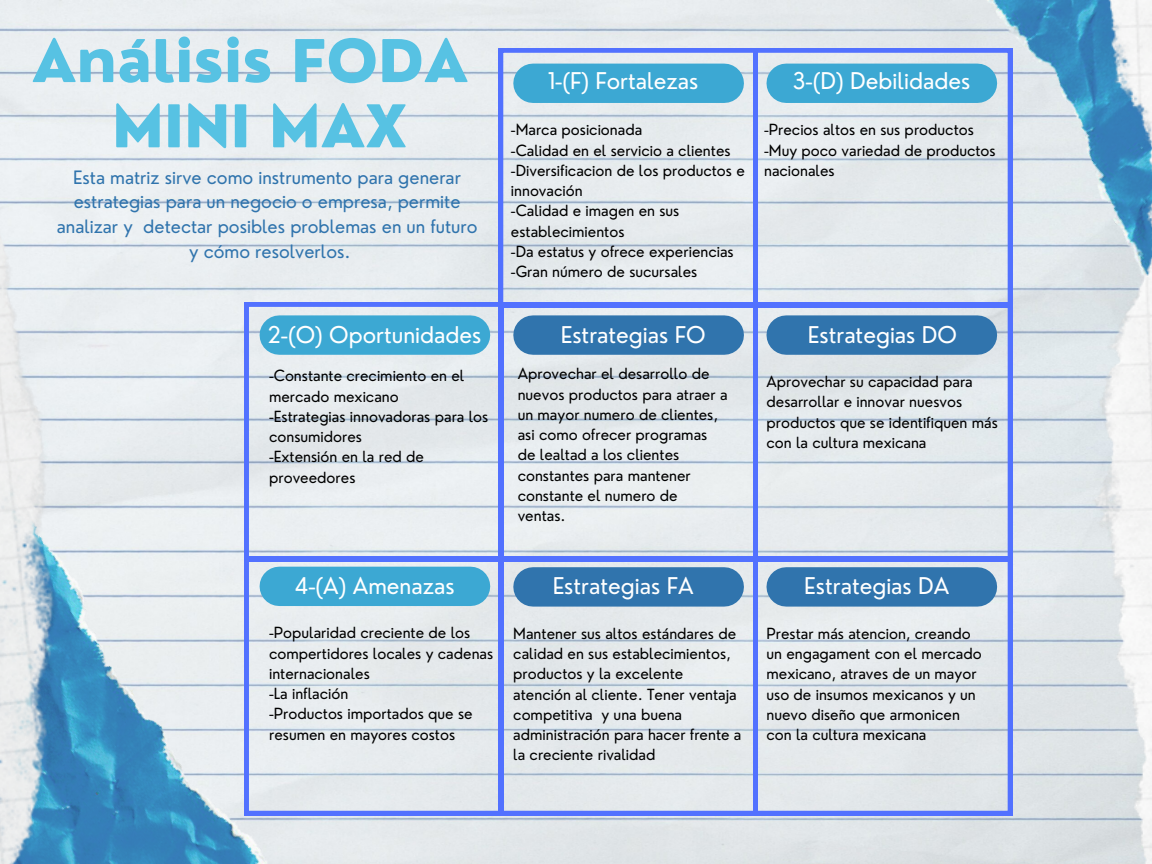
<style>
.page{position:relative;width:1152px;height:864px;background:#fff}
.page>*{position:absolute;margin:0;border:0;box-sizing:border-box;transform-origin:0 0}
.t1{font:800 57.3px/65.2px "Nourd";color:#57c2e3;text-align:center}
.t2{font:22.5px "Nourd";color:#fff}
.t3{font:18px/24.8px "Nourd";color:#3074ad;text-align:center}
.t4{font:15px/20.2px "Nourd";color:#000}
</style>
<div class="page">
<img style="left:0;top:0;width:1092px;height:864px">
<svg style="left:404px;top:561px;width:95px;height:254px;background:#d9e2ea"></svg>
<svg style="left:499px;top:561px;width:254px;height:254px;background:#d7dfea"></svg>
<svg style="left:244px;top:302px;width:255px;height:259px;background:#d3deed"></svg>
<svg style="left:499px;top:307px;width:254px;height:254px;background:#d8e0eb"></svg>
<svg style="left:499px;top:48px;width:254px;height:259px;background:#d6dfed"></svg>
<svg style="left:753px;top:48px;width:121px;height:254px;background:#d6dfed"></svg>
<svg style="left:753px;top:302px;width:121px;height:255px;background:#d2dbea"></svg>
<svg style="left:753px;top:557px;width:259px;height:258px;background:#d6ddeb"></svg>
<div style="left:279px;top:315px;width:192px;height:40px;background:#3ca8d3"></div>
<div style="left:533px;top:64px;width:191px;height:39px;background:#3ca8d3"></div>
<div style="left:786px;top:64px;width:191px;height:39px;background:#3ca8d3"></div>
<div style="left:786px;top:315px;width:191px;height:40px;background:#3074ad"></div>
<div style="left:533px;top:315px;width:191px;height:40px;background:#3074ad"></div>
<div style="left:279px;top:567px;width:192px;height:39px;background:#3ca8d3"></div>
<div style="left:533px;top:567px;width:191px;height:40px;background:#3074ad"></div>
<div style="left:786px;top:567px;width:191px;height:40px;background:#3074ad"></div>
<img style="left:102px;top:411px;width:302px;height:453px">
<img style="left:874px;top:0;width:218px;height:615px">
<img style="left:1092px;top:0;width:60px;height:864px">
<img style="left:0;top:209px;width:102px;height:655px">
<h1 class="t1" style="left:32px;top:28px;width:438px">Análisis FODA<br>MINI MAX</h1>
<p class="t3" style="left:57px;top:165px;width:422px">Esta matriz sirve como instrumento para generar estrategias para un negocio o empresa, permite analizar y detectar posibles problemas en un futuro y cómo resolverlos.</p>
<h2 class="t2" style="left:268px;top:320px;width:215px">2-(O) Oportunidades</h2>
<p class="t4" style="left:269px;top:366px;width:221px">-Constante crecimiento en el mercado mexicano<br>-Estrategias innovadoras para los consumidores<br>-Extensión en la red de proveedores</p>
<h2 class="t2" style="left:548px;top:66px;width:152px">1-(F) Fortalezas</h2>
<p class="t4" style="left:511px;top:120px;width:235px">-Marca posicionada<br>-Calidad en el servicio a clientes -Diversificacion de los productos e innovación<br>-Calidad e imagen en sus establecimientos<br>-Da estatus y ofrece experiencias -Gran número de sucursales</p>
<h2 class="t2" style="left:793px;top:66px;width:179px">3-(D) Debilidades</h2>
<p class="t4" style="left:764px;top:120px;width:233px">-Precios altos en sus productos -Muy poco variedad de productos nacionales</p>
<h2 class="t2" style="left:561px;top:320px;width:146px">Estrategias FO</h2>
<h2 class="t2" style="left:808px;top:320px;width:151px">Estrategias DO</h2>
<p class="t4" style="left:518px;top:364px;width:211px">Aprovechar el desarrollo de nuevos productos para atraer a un mayor numero de clientes, asi como ofrecer programas de lealtad a los clientes constantes para mantener constante el numero de ventas.</p>
<p class="t4" style="left:766px;top:371px;width:233px">Aprovechar su capacidad para desarrollar e innovar nuesvos productos que se identifiquen más con la cultura mexicana</p>
<h2 class="t2" style="left:295px;top:572px;width:162px">4-(A) Amenazas</h2>
<h2 class="t2" style="left:553px;top:572px;width:142px">Estrategias FA</h2>
<h2 class="t2" style="left:804px;top:572px;width:147px">Estrategias DA</h2>
<p class="t4" style="left:269px;top:623px;width:226px">-Popularidad creciente de los compertidores locales y cadenas internacionales<br>-La inflación<br>-Productos importados que se resumen en mayores costos</p>
<p class="t4" style="left:513px;top:623px;width:230px">Mantener sus altos estándares de calidad en sus establecimientos, productos y la excelente atención al cliente. Tener ventaja competitiva y una buena administración para hacer frente a la creciente rivalidad</p>
<p class="t4" style="left:766px;top:623px;width:217px">Prestar más atencion, creando un engagament con el mercado mexicano, atraves de un mayor uso de insumos mexicanos y un nuevo diseño que armonicen con la cultura mexicana</p>
</div>
